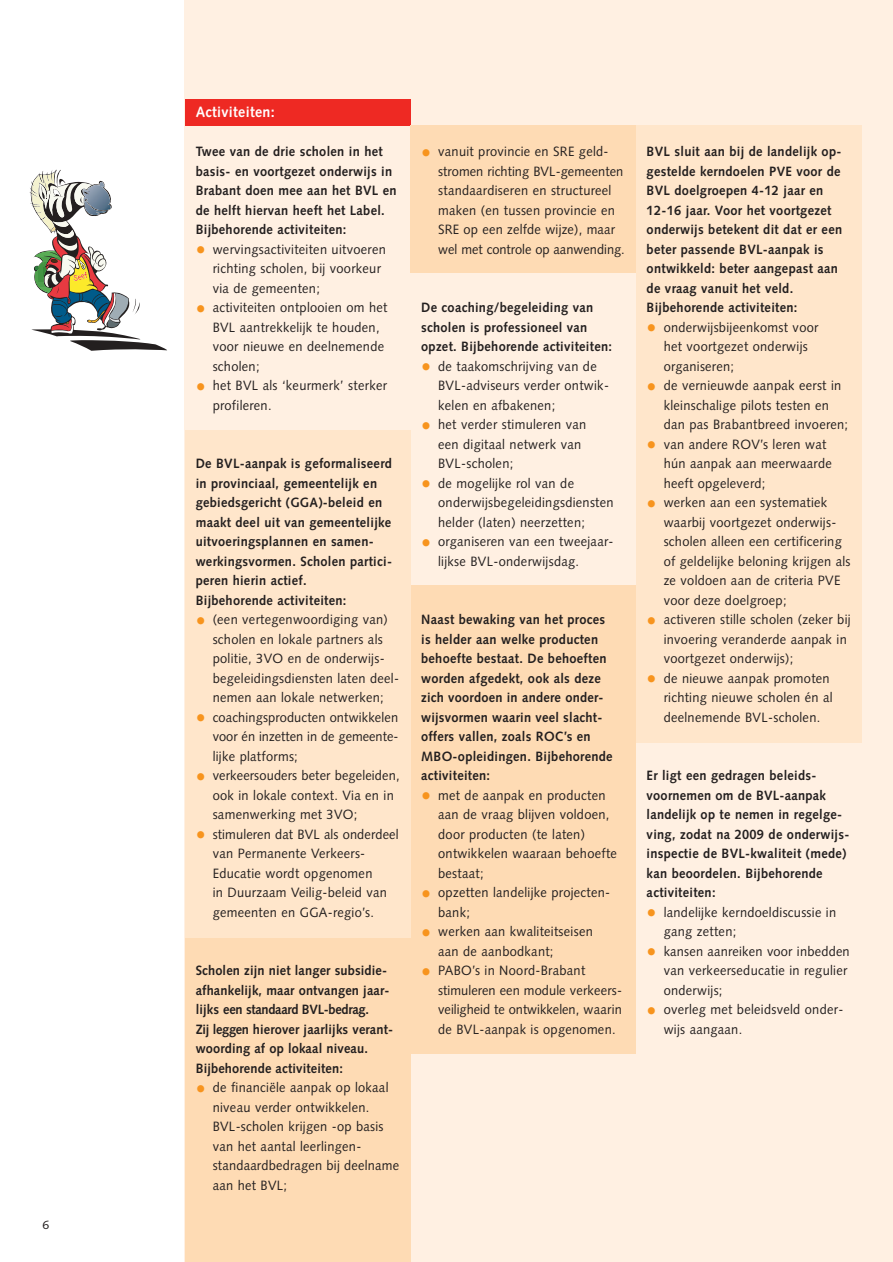
<style>
.page{position:relative;width:893px;height:1262px;background:#fff}
.page>*{position:absolute;margin:0;border:0;box-sizing:border-box;transform-origin:0 0}
.t1{font:700 15px "Syntax";letter-spacing:.02em;color:#fff;scale:.95 1}
.t2{font:13.5px/19.5px "Syntax";letter-spacing:.02em;color:#231f1f;scale:.95 1}
.t3{font:700 13.5px/19.5px "Syntax";letter-spacing:.02em;color:#231f1f;scale:.95 1}
.t4{font:12px "Syntax";color:#231f1f}
.s1{font-size:21px;color:#f7941e}
</style>
<div class="page">
<div style="left:184px;top:0;width:708px;height:1261px;background:#fff0e2"></div>
<div style="left:184px;top:99px;width:226px;height:27px;background:#ee2923"></div>
<div style="left:410px;top:125px;width:236px;height:148px;background:#fedbb4"></div>
<div style="left:410px;top:585px;width:226px;height:468px;background:#fedbb4"></div>
<div style="left:184px;top:929px;width:226px;height:332px;background:#fedbb4"></div>
<div style="left:184px;top:430px;width:226px;height:508px;background:#ffe6cb"></div>
<div style="left:636px;top:125px;width:225px;height:617px;background:#ffe6cb"></div>
<svg style="left:29px;top:169px;width:138px;height:182px"></svg>
<p class="t4" style="left:43px;top:1220px;width:8px">6</p>
<p class="t1" style="left:196px;top:106px;width:85px">Activiteiten:</p>
<p class="t3" style="left:196px;top:143px;width:213px">Twee van de drie scholen in het basis- en voortgezet onderwijs in<br>Brabant doen mee aan het BVL en de helft hiervan heeft het Label.<br>Bijbehorende activiteiten:</p>
<p class="t2" style="left:213px;top:240px;width:184px;text-indent:-17px"><span class="s1">•</span> wervingsactiviteiten uitvoeren richting scholen, bij voorkeur via de gemeenten;</p>
<p class="t2" style="left:213px;top:299px;width:185px;text-indent:-17px"><span class="s1">•</span> activiteiten ontplooien om het<br>BVL aantrekkelijk te houden, voor nieuwe en deelnemende scholen;</p>
<p class="t2" style="left:213px;top:377px;width:185px;text-indent:-17px"><span class="s1">•</span> het BVL als ‘keurmerk’ sterker profileren.</p>
<p class="t3" style="left:196px;top:455px;width:208px">De BVL-aanpak is geformaliseerd in provinciaal, gemeentelijk en gebiedsgericht (GGA)-beleid en maakt deel uit van gemeentelijke uitvoeringsplannen en samen&shy;werkingsvormen. Scholen partici&shy;peren hierin actief.<br>Bijbehorende activiteiten:</p>
<p class="t2" style="left:213px;top:611px;width:198px;text-indent:-17px"><span class="s1">•</span> (een vertegenwoordiging van) scholen en lokale partners als politie, 3VO en de onderwijs&shy;begeleidingsdiensten laten deel&shy;nemen aan lokale netwerken;</p>
<p class="t2" style="left:213px;top:708px;width:197px;text-align:justify;text-indent:-17px"><span class="s1">•</span> coachingsproducten ontwikkelen voor én inzetten in de gemeente&shy;lijke platforms;</p>
<p class="t2" style="left:213px;top:767px;width:198px;text-indent:-17px"><span class="s1">•</span> verkeersouders beter begeleiden, ook in lokale context. Via en in samenwerking met 3VO;</p>
<p class="t2" style="left:213px;top:825px;width:197px;text-indent:-17px"><span class="s1">•</span> stimuleren dat BVL als onderdeel van Permanente Verkeers-<br>Educatie wordt opgenomen<br>in Duurzaam Veilig-beleid van gemeenten en GGA-regio’s.</p>
<p class="t3" style="left:196px;top:962px;width:209px">Scholen zijn niet langer subsidie&shy;afhankelijk, maar ontvangen jaar&shy;lijks een standaard BVL-bedrag.<br>Zij leggen hierover jaarlijks verant&shy;woording af op lokaal niveau.<br>Bijbehorende activiteiten:</p>
<p class="t2" style="left:213px;top:1079px;width:198px;text-indent:-17px"><span class="s1">•</span> de financiële aanpak op lokaal niveau verder ontwikkelen.<br>BVL-scholen krijgen -op basis van het aantal leerlingen&shy;standaardbedragen bij deelname aan het BVL;</p>
<p class="t2" style="left:438px;top:143px;width:198px;text-indent:-17px"><span class="s1">•</span> vanuit provincie en SRE geld&shy;stromen richting BVL-gemeenten standaardiseren en structureel maken (en tussen provincie en<br>SRE op een zelfde wijze), maar wel met controle op aanwending.</p>
<p class="t3" style="left:421px;top:299px;width:202px">De coaching/begeleiding van scholen is professioneel van opzet. Bijbehorende activiteiten:</p>
<p class="t2" style="left:438px;top:357px;width:181px;text-indent:-17px"><span class="s1">•</span> de taakomschrijving van de<br>BVL-adviseurs verder ontwik&shy;kelen en afbakenen;</p>
<p class="t2" style="left:438px;top:416px;width:157px;text-indent:-17px"><span class="s1">•</span> het verder stimuleren van een digitaal netwerk van<br>BVL-scholen;</p>
<p class="t2" style="left:438px;top:474px;width:186px;text-indent:-17px"><span class="s1">•</span> de mogelijke rol van de onderwijsbegeleidingsdiensten helder (laten) neerzetten;</p>
<p class="t2" style="left:438px;top:533px;width:186px;text-indent:-17px"><span class="s1">•</span> organiseren van een tweejaar&shy;lijkse BVL-onderwijsdag.</p>
<p class="t3" style="left:421px;top:611px;width:203px">Naast bewaking van het proces is helder aan welke producten behoefte bestaat. De behoeften worden afgedekt, ook als deze zich voordoen in andere onder&shy;wijsvormen waarin veel slacht&shy;offers vallen, zoals ROC’s en<br>MBO-opleidingen. Bijbehorende activiteiten:</p>
<p class="t2" style="left:438px;top:786px;width:190px;text-indent:-17px"><span class="s1">•</span> met de aanpak en producten aan de vraag blijven voldoen, door producten (te laten) ontwikkelen waaraan behoefte bestaat;</p>
<p class="t2" style="left:438px;top:884px;width:183px;text-indent:-17px"><span class="s1">•</span> opzetten landelijke projecten&shy;bank;</p>
<p class="t2" style="left:438px;top:923px;width:164px;text-indent:-17px"><span class="s1">•</span> werken aan kwaliteitseisen aan de aanbodkant;</p>
<p class="t2" style="left:438px;top:962px;width:195px;text-indent:-17px"><span class="s1">•</span> PABO’s in Noord-Brabant stimuleren een module verkeers&shy;veiligheid te ontwikkelen, waarin de BVL-aanpak is opgenomen.</p>
<p class="t3" style="left:646px;top:143px;width:207px">BVL sluit aan bij de landelijk op&shy;gestelde kerndoelen PVE voor de<br>BVL doelgroepen 4-12 jaar en<br>12-16 jaar. Voor het voortgezet onderwijs betekent dit dat er een beter passende BVL-aanpak is ontwikkeld: beter aangepast aan de vraag vanuit het veld.<br>Bijbehorende activiteiten:</p>
<p class="t2" style="left:663px;top:318px;width:164px;text-indent:-17px"><span class="s1">•</span> onderwijsbijeenkomst voor het voortgezet onderwijs organiseren;</p>
<p class="t2" style="left:663px;top:377px;width:196px;text-indent:-17px"><span class="s1">•</span> de vernieuwde aanpak eerst in kleinschalige pilots testen en dan pas Brabantbreed invoeren;</p>
<p class="t2" style="left:663px;top:435px;width:178px;text-indent:-17px"><span class="s1">•</span> van andere ROV’s leren wat hún aanpak aan meerwaarde heeft opgeleverd;</p>
<p class="t2" style="left:663px;top:494px;width:198px;text-indent:-17px"><span class="s1">•</span> werken aan een systematiek waarbij voortgezet onderwijs&shy;scholen alleen een certificering of geldelijke beloning krijgen als ze voldoen aan de criteria PVE voor deze doelgroep;</p>
<p class="t2" style="left:663px;top:611px;width:198px;text-indent:-17px"><span class="s1">•</span> activeren stille scholen (zeker bij invoering veranderde aanpak in voortgezet onderwijs);</p>
<p class="t2" style="left:663px;top:669px;width:179px;text-indent:-17px"><span class="s1">•</span> de nieuwe aanpak promoten richting nieuwe scholen én al deelnemende BVL-scholen.</p>
<p class="t3" style="left:646px;top:767px;width:215px">Er ligt een gedragen beleids&shy;voornemen om de BVL-aanpak landelijk op te nemen in regelge&shy;ving, zodat na 2009 de onderwijs&shy;inspectie de BVL-kwaliteit (mede) kan beoordelen. Bijbehorende activiteiten:</p>
<p class="t2" style="left:663px;top:903px;width:183px;text-indent:-17px"><span class="s1">•</span> landelijke kerndoeldiscussie in gang zetten;</p>
<p class="t2" style="left:663px;top:942px;width:197px;text-indent:-17px"><span class="s1">•</span> kansen aanreiken voor inbedden van verkeerseducatie in regulier onderwijs;</p>
<p class="t2" style="left:663px;top:1001px;width:191px;text-indent:-17px"><span class="s1">•</span> overleg met beleidsveld onder&shy;wijs aangaan.</p>
</div>
